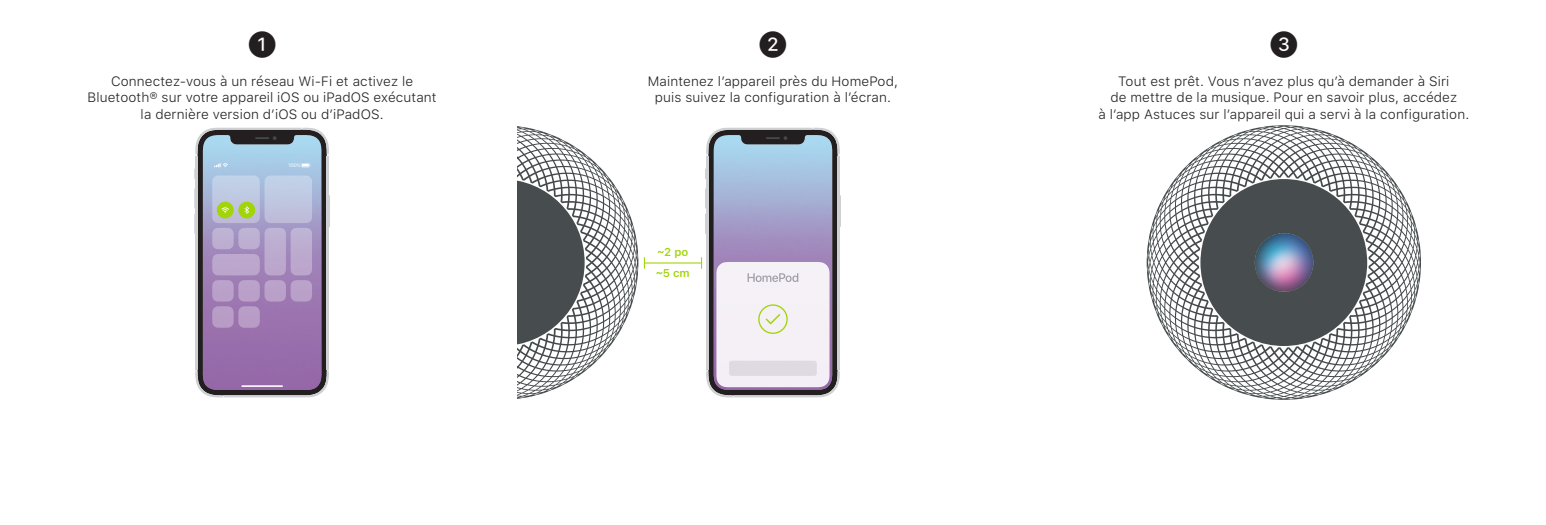
<style>
.page{position:relative;width:1546px;height:525px;background:#fff}
.page>*{position:absolute;margin:0;border:0;box-sizing:border-box;transform-origin:0 0}
.Number{font:300 36px "SF Pro Text";color:#231f20}
.Body{font:300 13.5px/16.2px "SF Pro Text";letter-spacing:.01em;color:#231f20;text-align:center}
.Distance_callout{font:600 11.25px "SF Pro Text";color:#a2d40a}
.t1{font:4.95px "SF Pro Display";color:#fff}
</style>
<div class="page">
<hr style="left:644px;top:262px;width:57px;height:1px;background:#a2d40a">
<svg style="left:197px;top:155px;width:130px;height:214px;background:#8677a0"></svg>
<hr style="left:195px;top:155px;width:2px;height:214px;background:#cfd0d2">
<svg style="left:195px;top:369px;width:134px;height:28px;background:#886b94"></svg>
<svg style="left:194px;top:188px;width:1px;height:46px"></svg>
<hr style="left:327px;top:155px;width:2px;height:214px;background:#cfd0d2">
<svg style="left:195px;top:127px;width:134px;height:28px;background:#8295a1"></svg>
<svg style="left:329px;top:195px;width:1px;height:32px"></svg>
<hr style="left:241px;top:385px;width:42px;height:1px;background:#fff">
<svg style="left:214px;top:163px;width:14px;height:4px"></svg>
<svg style="left:301px;top:163px;width:10px;height:4px"></svg>
<svg style="left:212px;top:175px;width:100px;height:152px;background:#b3a6c7"></svg>
<svg style="left:708px;top:155px;width:129px;height:102px;background:#9fa4c9"></svg>
<hr style="left:837px;top:155px;width:3px;height:214px;background:#cfd0d2">
<hr style="left:706px;top:155px;width:2px;height:214px;background:#cfd0d2">
<svg style="left:706px;top:127px;width:134px;height:28px;background:#8295a1"></svg>
<svg style="left:705px;top:188px;width:1px;height:46px"></svg>
<svg style="left:840px;top:195px;width:1px;height:32px"></svg>
<svg style="left:701px;top:257px;width:139px;height:140px"></svg>
<svg style="left:517px;top:126px;width:121px;height:273px"></svg>
<svg style="left:517px;top:179px;width:67px;height:166px;background:#64686b"></svg>
<img style="left:1146px;top:125px;width:275px;height:275px">
<p class="Number" style="left:246px;top:18px;width:33px">❶</p>
<p class="Number" style="left:757px;top:18px;width:33px">❷</p>
<p class="Number" style="left:1268px;top:18px;width:33px">❸</p>
<p class="Body" style="left:87px;top:74px;width:351px">Connectez-vous à un réseau Wi-Fi et activez le<br>Bluetooth® sur votre appareil iOS ou iPadOS exécutant la dernière version d’iOS ou d’iPadOS.</p>
<p class="Body" style="left:648px;top:74px;width:252px">Maintenez l’appareil près du HomePod, puis suivez la configuration à l’écran.</p>
<p class="Body" style="left:1098px;top:74px;width:372px">Tout est prêt. Vous n’avez plus qu’à demander à Siri<br>de mettre de la musique. Pour en savoir plus, accédez<br>à l’app Astuces sur l’appareil qui a servi à la configuration.</p>
<p class="t1" style="left:288px;top:161px;width:14px">100%</p>
<p class="Distance_callout" style="left:657px;top:243px;width:32px">~2 po</p>
<p class="Distance_callout" style="left:656px;top:265px;width:35px">~5 cm</p>
</div>
